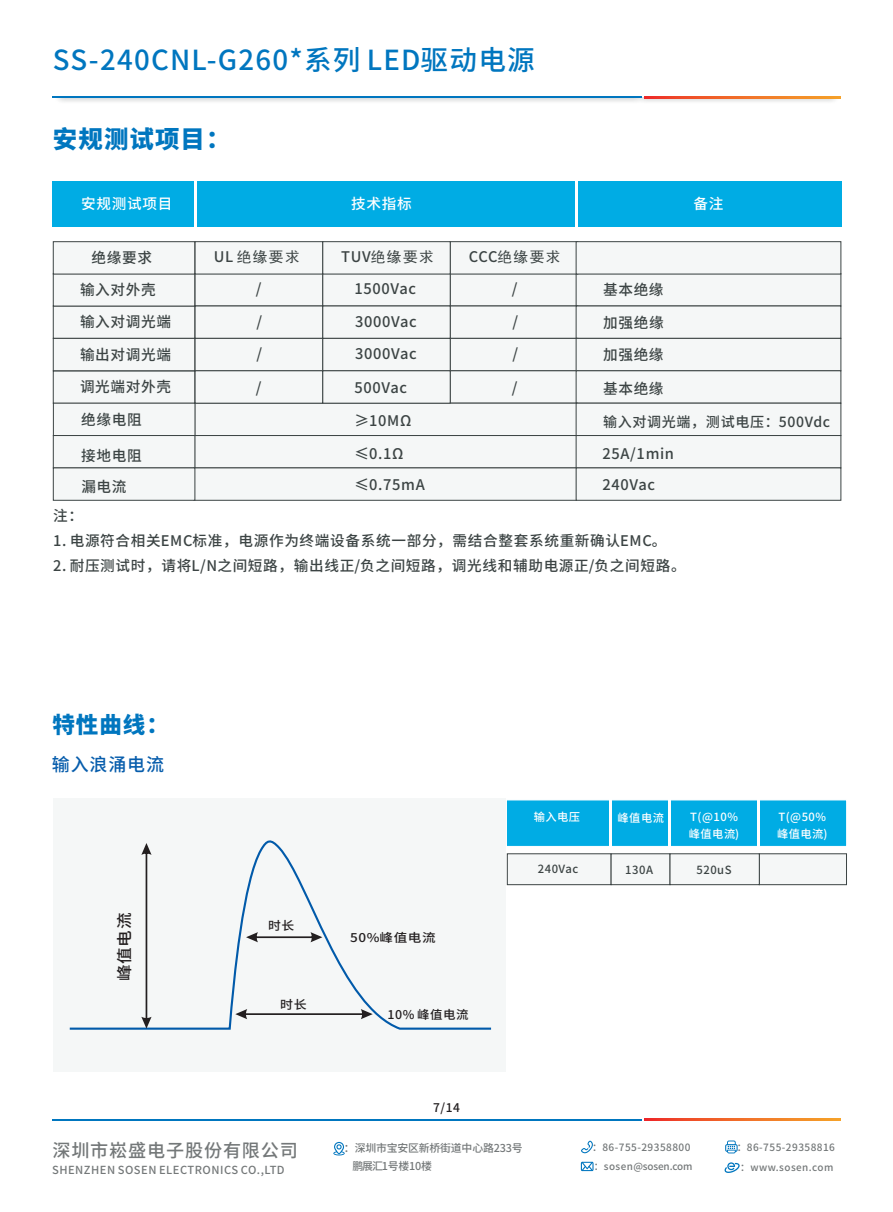
<style>
.page{position:relative;width:893px;height:1212px;background:#fff}
.page>*{position:absolute;margin:0;border:0;box-sizing:border-box;transform-origin:0 0}
.t1{font:500 27.6px "Source Han Sans CN";letter-spacing:.045em;color:#0076bf}
.t2{font:800 24.45px "Source Han Sans CN";letter-spacing:.045em;color:#0076bf}
.t3{font:800 22.5px "Source Han Sans CN";color:#0076bf}
.t4{font:500 18.15px "Source Han Sans CN";letter-spacing:.045em;color:#747879}
.t5{font:500 18px "Source Han Sans CN";letter-spacing:.045em;color:#075dac}
.t6{font:500 15.6px "Source Han Sans CN";color:#231f20;scale:1.06 1}
.t7{font:500 14.7px "Source Han Sans CN";letter-spacing:.045em;color:#3c4444}
.t8{font:14.7px "Sim Hei";letter-spacing:.1em;color:#3c4444}
.t9{font:500 14.7px "Source Han Sans CN";letter-spacing:.045em;color:#fff}
.t10{font:500 14.1px "Source Han Sans CN";letter-spacing:.045em;color:#3c4444}
.t11{font:500 12.15px "Source Han Sans CN";letter-spacing:.045em;color:#231f20;scale:1.12 1}
.t12{font:500 12.15px "Source Han Sans CN";letter-spacing:.045em;color:#231f20}
.t13{font:500 12.15px "Source Han Sans CN";letter-spacing:.045em;color:#231f20;scale:1.06 1}
.t14{font:500 12.15px "Source Han Sans CN";letter-spacing:.045em;color:#231f20;scale:1.07 1}
.t15{font:500 12px "Source Han Sans CN";color:#231f20}
.t16{font:500 11.25px/16.4px "Source Han Sans CN";letter-spacing:.045em;color:#fff}
.t17{font:500 11.25px "Source Han Sans CN";letter-spacing:.045em;color:#3c4444}
.t18{font:500 11.1px "Source Han Sans CN";letter-spacing:.045em;color:#747879}
.t19{font:500 10.95px "Source Han Sans CN";letter-spacing:-.02em;color:#747879}
.t20{font:10.95px "Source Han Sans CN";letter-spacing:-.02em;color:#747879}
.t21{font:500 10.05px "Source Han Sans CN";letter-spacing:.045em;color:#747879}
.t22{font:500 9.9px "Source Han Sans CN";letter-spacing:-.01em;color:#747879}
.t23{font:500 9.9px "Source Han Sans CN";letter-spacing:.045em;color:#747879}
.s1{font-weight:400}
.s2{font-family:"Source Han Sans CN";font-weight:500}
.s3{font-weight:500}
</style>
<div class="page">
<div style="left:507px;top:800px;width:340px;height:46px;background:#00ace4"></div>
<img style="left:58px;top:98px;width:782px;height:4px">
<hr style="left:53px;top:97px;width:589px;height:1px;background:#0076bf">
<svg style="left:644px;top:97px;width:196px;height:1px"></svg>
<svg style="left:333px;top:1142px;width:12px;height:13px"></svg>
<svg style="left:581px;top:1140px;width:12px;height:13px"></svg>
<svg style="left:725px;top:1140px;width:13px;height:13px"></svg>
<svg style="left:724px;top:1162px;width:16px;height:11px"></svg>
<svg style="left:581px;top:1162px;width:12px;height:9px"></svg>
<hr style="left:53px;top:1119px;width:589px;height:1px;background:#0076bf">
<svg style="left:644px;top:1119px;width:196px;height:1px"></svg>
<div style="left:54px;top:798px;width:452px;height:274px;background:#f5f7f7"></div>
<svg style="left:69px;top:840px;width:423px;height:190px"></svg>
<svg style="left:141px;top:843px;width:11px;height:185px"></svg>
<svg style="left:246px;top:932px;width:76px;height:10px"></svg>
<svg style="left:235px;top:1009px;width:138px;height:10px"></svg>
<hr style="left:609px;top:793px;width:3px;height:60px;background:#fff">
<hr style="left:668px;top:793px;width:3px;height:59px;background:#fff">
<hr style="left:758px;top:793px;width:2px;height:60px;background:#fff">
<div style="left:52px;top:181px;width:789px;height:46px;background:#00ace4"></div>
<hr style="left:194px;top:178px;width:2px;height:59px;background:#fff">
<hr style="left:575px;top:176px;width:2px;height:60px;background:#fff">
<svg style="left:52px;top:241px;width:790px;height:260px"></svg>
<svg style="left:506px;top:853px;width:341px;height:32px"></svg>
<h1 class="t1" style="left:53px;top:46px;width:484px">SS-240CNL-G260*<span class="s1">系列</span> LED驱动电源</h1>
<h2 class="t2" style="left:53px;top:126px;width:179px">安规测试项目：</h2>
<p class="t9" style="left:81px;top:196px;width:93px">安规测试项目</p>
<p class="t9" style="left:351px;top:196px;width:62px">技术指标</p>
<p class="t9" style="left:693px;top:196px;width:31px">备注</p>
<p class="t7" style="left:92px;top:250px;width:62px">绝缘要求</p>
<p class="t8" style="left:469px;top:249px;width:93px"><span class="s2">CCC</span>绝缘要求</p>
<p class="t7" style="left:355px;top:281px;width:63px">1500Vac</p>
<p class="t7" style="left:355px;top:314px;width:63px">3000Vac</p>
<p class="t7" style="left:355px;top:346px;width:63px">3000Vac</p>
<p class="t7" style="left:355px;top:380px;width:54px">500Vac</p>
<p class="t8" style="left:214px;top:249px;width:87px"><span class="s2">UL</span> 绝缘要求</p>
<p class="t8" style="left:341px;top:249px;width:94px"><span class="s2">TUV</span>绝缘要求</p>
<p class="t7" style="left:256px;top:281px;width:7px">/</p>
<p class="t7" style="left:256px;top:314px;width:7px">/</p>
<p class="t7" style="left:256px;top:346px;width:7px">/</p>
<p class="t7" style="left:256px;top:380px;width:7px">/</p>
<p class="t7" style="left:512px;top:281px;width:7px">/</p>
<p class="t7" style="left:512px;top:314px;width:7px">/</p>
<p class="t7" style="left:512px;top:346px;width:7px">/</p>
<p class="t7" style="left:512px;top:380px;width:7px">/</p>
<p class="t7" style="left:80px;top:282px;width:77px">输入对外壳</p>
<p class="t7" style="left:80px;top:314px;width:93px">输入对调光端</p>
<p class="t7" style="left:80px;top:347px;width:93px">输出对调光端</p>
<p class="t7" style="left:80px;top:379px;width:93px">调光端对外壳</p>
<p class="t7" style="left:603px;top:282px;width:62px">基本绝缘</p>
<p class="t7" style="left:603px;top:315px;width:62px">加强绝缘</p>
<p class="t7" style="left:603px;top:347px;width:62px">加强绝缘</p>
<p class="t7" style="left:603px;top:381px;width:62px">基本绝缘</p>
<p class="t7" style="left:81px;top:412px;width:62px">绝缘电阻</p>
<p class="t7" style="left:355px;top:413px;width:58px">≥10MΩ</p>
<p class="t10" style="left:603px;top:414px;width:229px">输入对调光端，测试电压：500Vdc</p>
<p class="t7" style="left:81px;top:448px;width:62px">接地电阻</p>
<p class="t7" style="left:355px;top:446px;width:51px">≤0.1Ω</p>
<p class="t7" style="left:602px;top:446px;width:73px">25A/1min</p>
<p class="t7" style="left:81px;top:479px;width:47px">漏电流</p>
<p class="t7" style="left:355px;top:477px;width:72px">≤0.75mA</p>
<p class="t7" style="left:602px;top:477px;width:54px">240Vac</p>
<p class="t7" style="left:53px;top:508px;width:31px">注：</p>
<p class="t7" style="left:53px;top:533px;width:615px">1. 电源符合相关EMC标准，电源作为终端设备系统一部分，需结合整套系统重新确认EMC。</p>
<p class="t7" style="left:53px;top:558px;width:634px">2. 耐压测试时，请将L/N之间短路，输出线正/负之间短路，调光线和辅助电源正/负之间短路。</p>
<h3 class="t3" style="left:52px;top:713px;width:118px">特性曲线：</h3>
<p class="t5" style="left:52px;top:755px;width:114px">输入浪涌电流</p>
<p class="t6" style="left:117px;top:981px;width:66px;rotate:-90deg">峰值电流</p>
<p class="t13" style="left:268px;top:919px;width:26px">时长</p>
<p class="t14" style="left:280px;top:999px;width:26px">时长</p>
<p class="t4" style="left:52px;top:1141px;width:247px">深圳市崧盛电子股份有限公司</p>
<p class="t18" style="left:52px;top:1164px;width:234px">SHENZHEN SOSEN ELECTRONICS CO.,LTD</p>
<p class="t16" style="left:534px;top:809px;width:48px">输入电压</p>
<p class="t16" style="left:617px;top:809px;width:48px">峰值电流</p>
<p class="t16" style="left:777px;top:809px;width:52px">T(@50%峰值电流)</p>
<p class="t16" style="left:689px;top:809px;width:52px">T(@10%峰值电流)</p>
<p class="t11" style="left:350px;top:931px;width:78px">50%峰值电流</p>
<p class="t12" style="left:387px;top:1008px;width:83px">10% 峰值电流</p>
<p class="t15" style="left:433px;top:1101px;width:28px">7/14</p>
<p class="t17" style="left:538px;top:863px;width:42px">240Vac</p>
<p class="t17" style="left:625px;top:863px;width:29px">130A</p>
<p class="t17" style="left:696px;top:863px;width:37px">520uS</p>
<p class="t19" style="left:344px;top:1143px;width:180px">：深圳市宝安区新桥街道中心路233<span class="s1">号</span></p>
<p class="t21" style="left:592px;top:1142px;width:100px">：86-755-29358800</p>
<p class="t20" style="left:353px;top:1161px;width:81px"><span class="s3">鹏展汇</span>1号楼10楼</p>
<p class="t21" style="left:737px;top:1142px;width:100px">：86-755-29358816</p>
<p class="t22" style="left:594px;top:1161px;width:100px">：sosen@sosen.com</p>
<p class="t23" style="left:740px;top:1162px;width:95px"><span class="s1">：</span>www.sosen.com</p>
</div>
